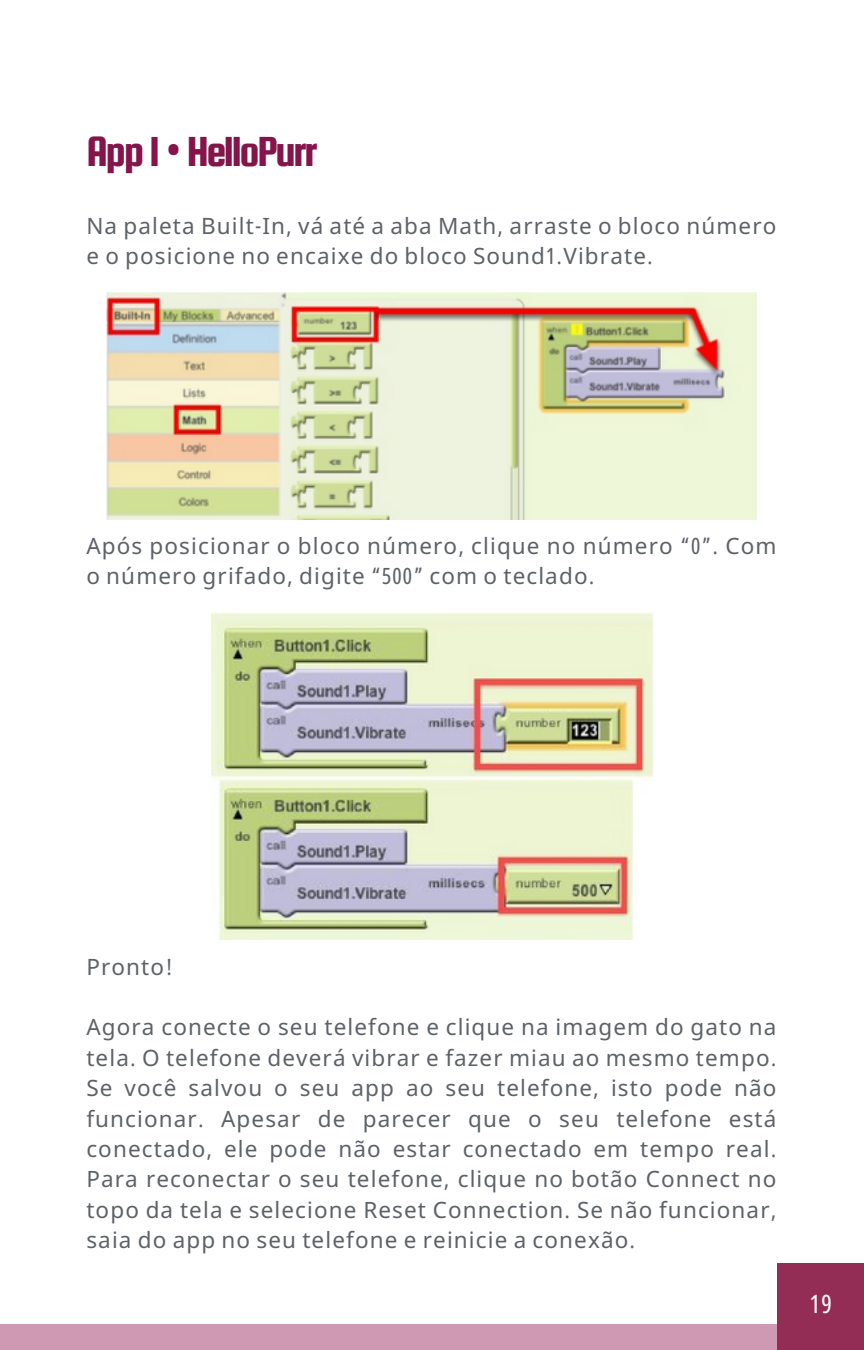
<style>
.page{position:relative;width:864px;height:1350px;background:#fff}
.page>*{position:absolute;margin:0;border:0;box-sizing:border-box;transform-origin:0 0}
.t1{font:45px "Squada One";letter-spacing:-.05em;color:#85144b}
.t2{font:extra-condensed 25.43px "Noto Sans Devanagari";color:#fff}
.t3{font:22.5px/30.4px "Noto Sans";letter-spacing:.05em;color:#5d6268}
.s1{font-family:"Noto Sans"}
.s2{font-family:"Noto Sans Devanagari";font-stretch:extra-condensed}
</style>
<div class="page">
<div style="left:0;top:1324px;width:811px;height:26px;background:#cf98b3"></div>
<div style="left:778px;top:1264px;width:86px;height:86px;background:#942d55"></div>
<img style="left:107px;top:293px;width:650px;height:226px">
<img style="left:211px;top:612px;width:442px;height:327px">
<h1 class="t1" style="left:86px;top:127px;width:233px">App1<span class="s1">•</span>HelloPurr</h1>
<p class="t3" style="left:86px;top:210px;width:692px">Na paleta Built<span class="s2">-</span>In<span class="s2">,</span> vá até a aba Math<span class="s2">,</span> arraste o bloco número e o posicione no encaixe do bloco Sound<span class="s2">1.</span>Vibrate<span class="s2">.</span></p>
<p class="t3" style="left:86px;top:530px;width:692px">Após posicionar o bloco número<span class="s2">,</span> clique no número <span class="s2">“0”.</span> Com o número grifado<span class="s2">,</span> digite <span class="s2">“500”</span> com o teclado<span class="s2">.</span></p>
<p class="t3" style="left:86px;top:951px;width:88px">Pronto<span class="s2">!</span></p>
<p class="t3" style="left:86px;top:1012px;width:692px;text-align:justify">Agora conecte o seu telefone e clique na imagem do gato na tela<span class="s2">.</span> O telefone deverá vibrar e fazer miau ao mesmo tempo<span class="s2">.<br></span>Se você salvou o seu app ao seu telefone<span class="s2">,</span> isto pode não funcionar<span class="s2">.</span> Apesar de parecer que o seu telefone está conectado<span class="s2">,</span> ele pode não estar conectado em tempo real<span class="s2">.<br></span>Para reconectar o seu telefone<span class="s2">,</span> clique no botão Connect no topo da tela e selecione Reset Connection<span class="s2">.</span> Se não funcionar<span class="s2">, </span>saia do app no seu telefone e reinicie a conexão<span class="s2">.</span></p>
<p class="t2" style="left:810px;top:1290px;width:24px">19</p>
</div>
